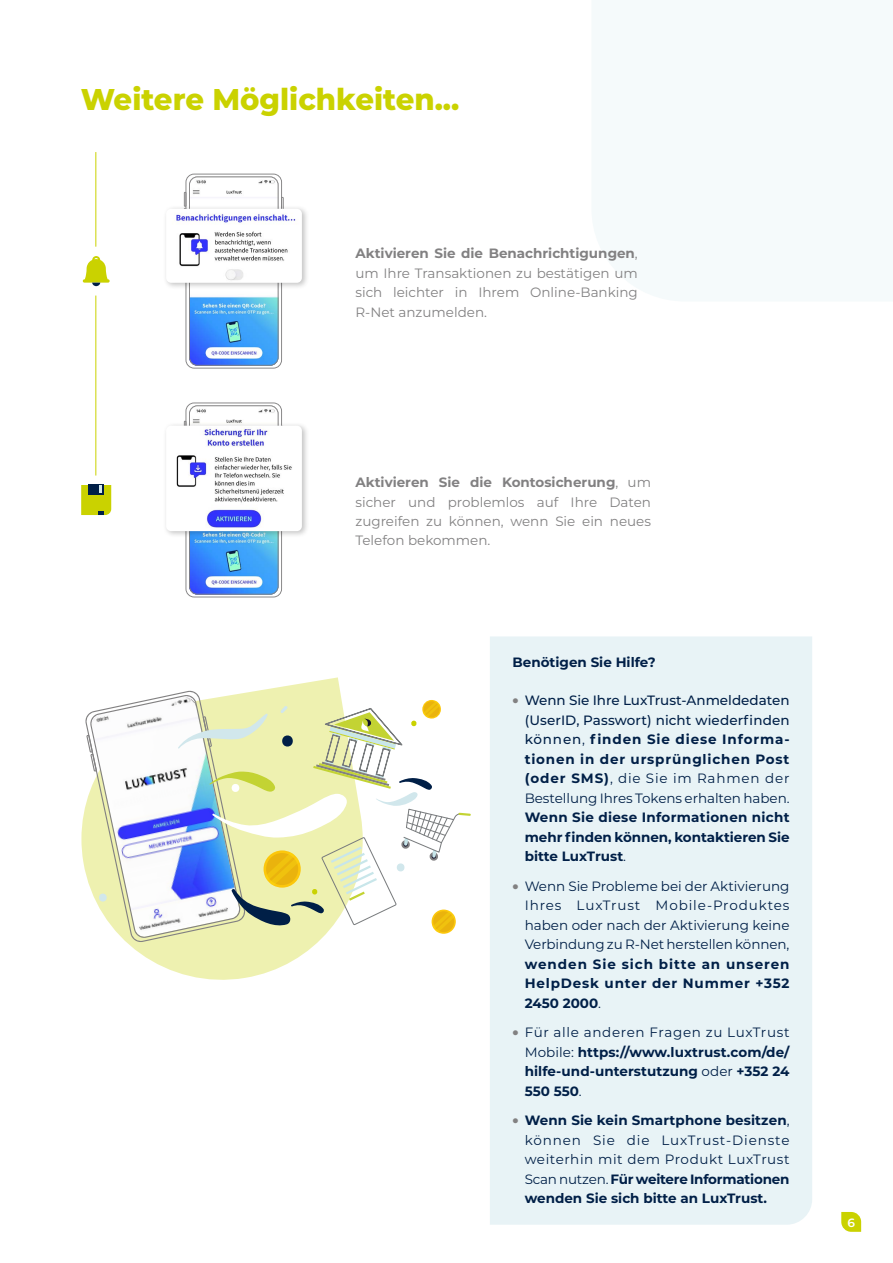
<style>
.page{position:relative;width:893px;height:1263px;background:#fff}
.page>*{position:absolute;margin:0;border:0;box-sizing:border-box;transform-origin:0 0}
.t1{font:800 30px "Montserrat";color:#cad200}
.t2{font:700 13.5px/19.5px "Montserrat";color:#001f47;text-align:justify}
.t3{font:13.5px/19.5px "Montserrat";color:#828182;text-align:justify}
.t4{font:500 13.5px/19.5px "Montserrat";letter-spacing:.005em;color:#001f47;text-align:justify}
.t5{font:13.5px/19.5px "Montserrat";letter-spacing:-.005em;color:#001f47;text-align:justify}
.t6{font:600 12px "Montserrat";color:#fff}
.s1{font-weight:700}
.s2{font-weight:900;font-size:15px;color:#828182}
.s3{font-weight:400}
</style>
<div class="page">
<svg style="left:841px;top:1212px;width:20px;height:20px"></svg>
<hr style="left:95px;top:152px;width:1px;height:95px;background:#cad200">
<hr style="left:95px;top:296px;width:1px;height:179px;background:#cad200">
<svg style="left:83px;top:256px;width:27px;height:30px"></svg>
<svg style="left:81px;top:485px;width:30px;height:30px"></svg>
<svg style="left:184px;top:174px;width:100px;height:195px"></svg>
<img style="left:184px;top:402px;width:98px;height:195px">
<svg style="left:81px;top:677px;width:259px;height:303px"></svg>
<svg style="left:85px;top:690px;width:386px;height:253px"></svg>
<div style="left:490px;top:636px;width:322px;height:589px;background:#e8f3f6"></div>
<div style="left:162px;top:205px;width:148px;height:85px;background:#000;opacity:.24"></div>
<img style="left:166px;top:209px;width:136px;height:74px">
<div style="left:162px;top:422px;width:148px;height:117px;background:#000;opacity:.24"></div>
<img style="left:166px;top:426px;width:136px;height:105px">
<h1 class="t1" style="left:81px;top:77px;width:380px">Weitere Möglichkeiten...</h1>
<p class="t3" style="left:355px;top:243px;width:284px"><span class="s1">Aktivieren Sie die Benachrichtigungen</span>, um Ihre Transaktionen zu bestätigen um sich leichter in Ihrem Online-Banking R-Net anzumelden.</p>
<p class="t3" style="left:355px;top:472px;width:297px"><span class="s1">Aktivieren Sie die Kontosicherung</span>, um sicher und problemlos auf Ihre Daten zugreifen zu können, wenn Sie ein neues Telefon bekommen.</p>
<p class="t2" style="left:512px;top:652px;width:145px">Benötigen Sie Hilfe?</p>
<p class="t4" style="left:525px;top:690px;width:266px;text-indent:-12px"><span class="s2">•</span> Wenn Sie Ihre LuxTrust-Anmeldedaten (UserID, Passwort) nicht wiederfinden können<span class="s3">,</span> <span class="s1">finden Sie diese Informa&shy;tionen in der ursprünglichen Post (oder SMS)</span><span class="s3">, die Sie im Rahmen der Bestellung Ihres Tokens erhalten haben.</span></p>
<p class="t2" style="left:525px;top:807px;width:266px">Wenn Sie diese Informationen nicht mehr finden können, kontaktieren Sie bitte LuxTrust<span class="s3">.</span></p>
<p class="t5" style="left:525px;top:876px;width:266px;text-indent:-12px"><span class="s2">•</span> Wenn Sie Probleme bei der Aktivierung Ihres LuxTrust Mobile-Produktes haben oder nach der Aktivierung keine Verbindung zu R-Net herstellen können,</p>
<p class="t2" style="left:525px;top:954px;width:266px">wenden Sie sich bitte an unseren HelpDesk unter der Nummer +352<br>2450 2000<span class="s3">.</span></p>
<p class="t2" style="left:525px;top:1022px;width:266px;text-indent:-12px"><span class="s2">•</span> <span class="s3">Für alle anderen Fragen zu LuxTrust Mobile:</span> https://www.luxtrust.com/de/ hilfe-und-unterstutzung <span class="s3">oder</span> +352 24<br>550 550<span class="s3">.</span></p>
<p class="t2" style="left:525px;top:1110px;width:266px;text-indent:-12px"><span class="s2">•</span> Wenn Sie kein Smartphone besitzen<span class="s3">, können Sie die LuxTrust-Dienste weiterhin mit dem Produkt LuxTrust Scan nutzen.</span> Für weitere Informationen wenden Sie sich bitte an LuxTrust.</p>
<p class="t6" style="left:847px;top:1214px;width:9px">6</p>
</div>
